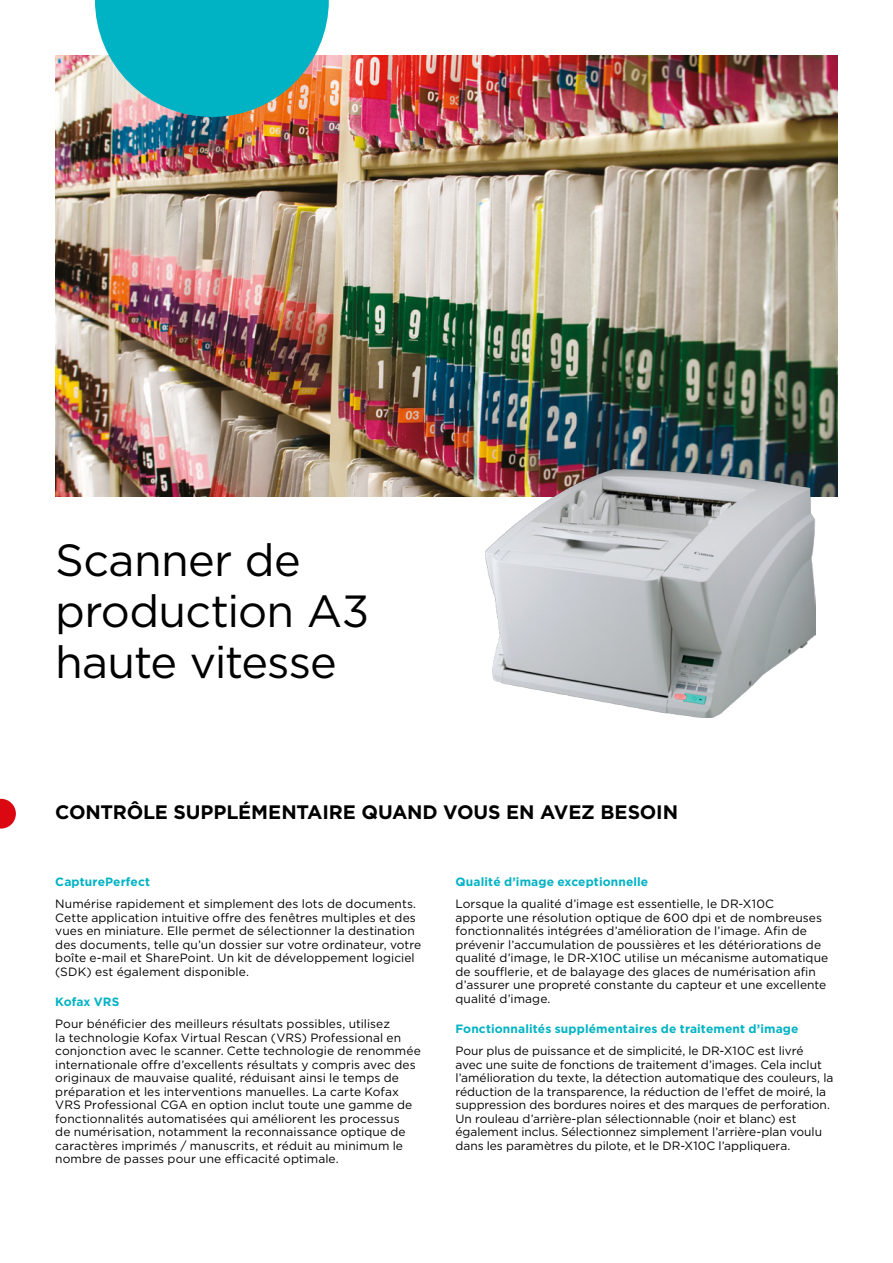
<style>
.page{position:relative;width:893px;height:1263px;background:#fff}
.page>*{position:absolute;margin:0;border:0;box-sizing:border-box;transform-origin:0 0}
.t1{font:45px/51px "Gotham";letter-spacing:-.015em;color:#000}
.t2{font:700 19.5px "Gotham";letter-spacing:-.005em;color:#000}
.t3{font:12px/13.5px "Gotham";color:#000}
.t4{font:700 12px "Gotham";letter-spacing:.01em;color:#00b3c4}
</style>
<div class="page">
<img style="left:55px;top:55px;width:783px;height:442px">
<svg style="left:0;top:799px;width:16px;height:29px"></svg>
<img style="left:486px;top:469px;width:329px;height:249px">
<svg style="left:95px;top:0;width:234px;height:117px;background:#32b2b8"></svg>
<h1 class="t1" style="left:55px;top:534px;width:316px">Scanner de production A3 haute vitesse</h1>
<h2 class="t2" style="left:55px;top:800px;width:624px">CONTRÔLE SUPPLÉMENTAIRE QUAND VOUS EN AVEZ BESOIN</h2>
<p class="t4" style="left:55px;top:874px;width:96px">CapturePerfect</p>
<p class="t3" style="left:55px;top:897px;width:367px">Numérise rapidement et simplement des lots de documents.<br>Cette application intuitive offre des fenêtres multiples et des vues en miniature. Elle permet de sélectionner la destination des documents, telle qu’un dossier sur votre ordinateur, votre boîte e-mail et SharePoint. Un kit de développement logiciel (SDK) est également disponible.</p>
<p class="t4" style="left:55px;top:994px;width:66px">Kofax VRS</p>
<p class="t3" style="left:55px;top:1017px;width:367px">Pour bénéficier des meilleurs résultats possibles, utilisez<br>la technologie Kofax Virtual Rescan (VRS) Professional en conjonction avec le scanner. Cette technologie de renommée internationale offre d’excellents résultats y compris avec des originaux de mauvaise qualité, réduisant ainsi le temps de préparation et les interventions manuelles. La carte Kofax VRS Professional CGA en option inclut toute une gamme de fonctionnalités automatisées qui améliorent les processus<br>de numérisation, notamment la reconnaissance optique de caractères imprimés / manuscrits, et réduit au minimum le nombre de passes pour une efficacité optimale.</p>
<p class="t4" style="left:455px;top:874px;width:194px">Qualité d’image exceptionnelle</p>
<p class="t3" style="left:455px;top:897px;width:374px">Lorsque la qualité d’image est essentielle, le DR-X10C<br>apporte une résolution optique de 600 dpi et de nombreuses fonctionnalités intégrées d’amélioration de l’image. Afin de prévenir l’accumulation de poussières et les détériorations de qualité d’image, le DR-X10C utilise un mécanisme automatique de soufflerie, et de balayage des glaces de numérisation afin d’assurer une propreté constante du capteur et une excellente qualité d’image.</p>
<p class="t4" style="left:455px;top:1021px;width:344px">Fonctionnalités supplémentaires de traitement d’image</p>
<p class="t3" style="left:455px;top:1044px;width:379px">Pour plus de puissance et de simplicité, le DR-X10C est livré avec une suite de fonctions de traitement d’images. Cela inclut l’amélioration du texte, la détection automatique des couleurs, la réduction de la transparence, la réduction de l’effet de moiré, la suppression des bordures noires et des marques de perforation.<br>Un rouleau d’arrière-plan sélectionnable (noir et blanc) est également inclus. Sélectionnez simplement l’arrière-plan voulu dans les paramètres du pilote, et le DR-X10C l’appliquera.</p>
</div>
